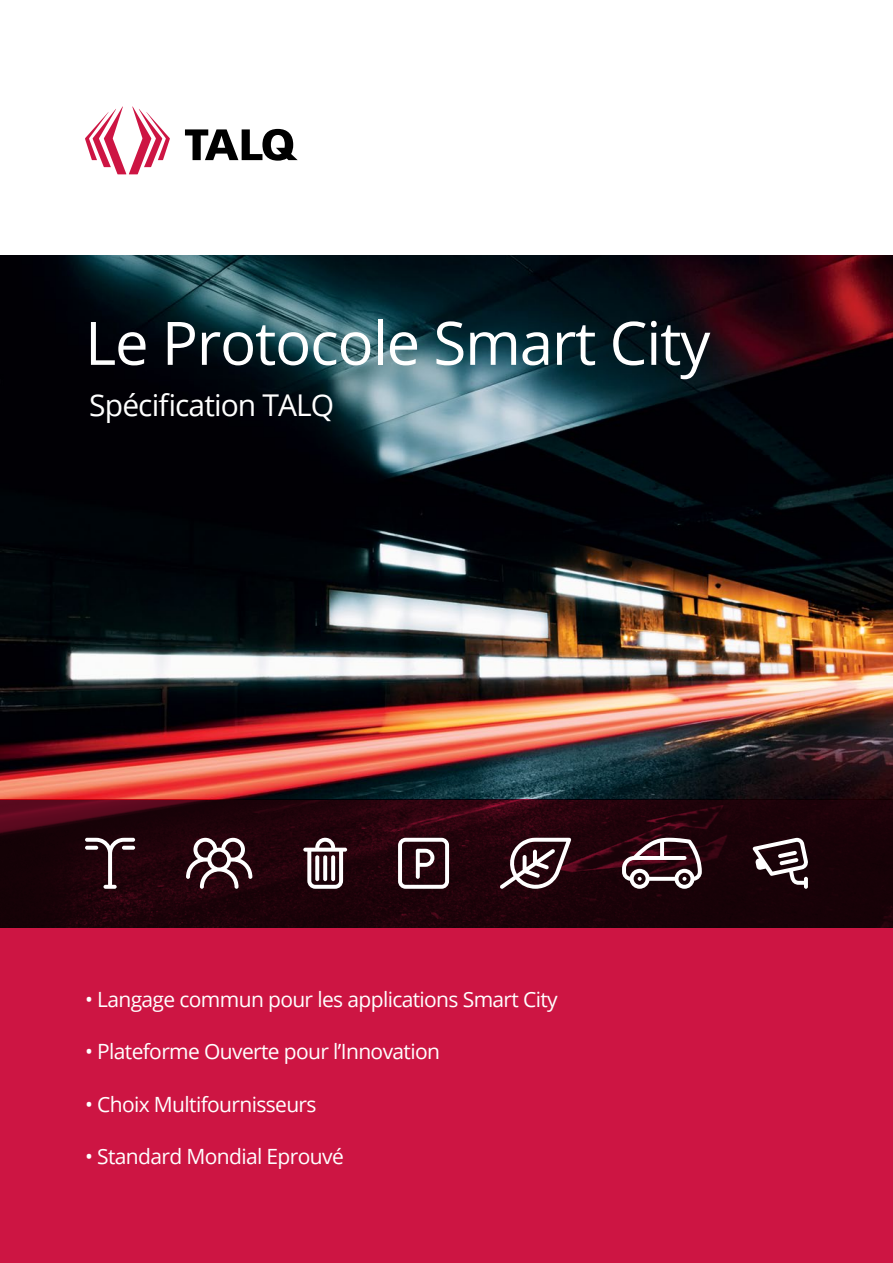
<style>
.page{position:relative;width:893px;height:1263px;background:#fff}
.page>*{position:absolute;margin:0;border:0;box-sizing:border-box;transform-origin:0 0}
.t1{font:60px "Open Sans";letter-spacing:-.02em;color:#fff}
.t2{font:30px "Open Sans";letter-spacing:-.03em;color:#fff}
.t3{font:21px "Open Sans";letter-spacing:-.03em;color:#fff}
</style>
<div class="page">
<img style="left:0;top:255px;width:893px;height:544px">
<svg style="left:0;top:799px;width:893px;height:464px;background:#a41035"></svg>
<svg style="left:185px;top:129px;width:113px;height:32px"></svg>
<svg style="left:85px;top:106px;width:85px;height:68px"></svg>
<svg style="left:398px;top:838px;width:51px;height:51px"></svg>
<svg style="left:753px;top:838px;width:55px;height:51px"></svg>
<svg style="left:186px;top:838px;width:66px;height:51px"></svg>
<svg style="left:303px;top:838px;width:44px;height:51px"></svg>
<svg style="left:85px;top:838px;width:50px;height:51px"></svg>
<svg style="left:500px;top:838px;width:71px;height:51px"></svg>
<svg style="left:622px;top:838px;width:80px;height:51px"></svg>
<h1 class="t1" style="left:85px;top:302px;width:627px">Le Protocole Smart City</h1>
<h2 class="t2" style="left:89px;top:385px;width:246px">Spécification TALQ</h2>
<p class="t3" style="left:85px;top:985px;width:474px">• Langage commun pour les applications Smart City</p>
<p class="t3" style="left:85px;top:1037px;width:356px">• Plateforme Ouverte pour l’Innovation</p>
<p class="t3" style="left:85px;top:1090px;width:233px">• Choix Multifournisseurs</p>
<p class="t3" style="left:85px;top:1142px;width:260px">• Standard Mondial Eprouvé</p>
</div>
